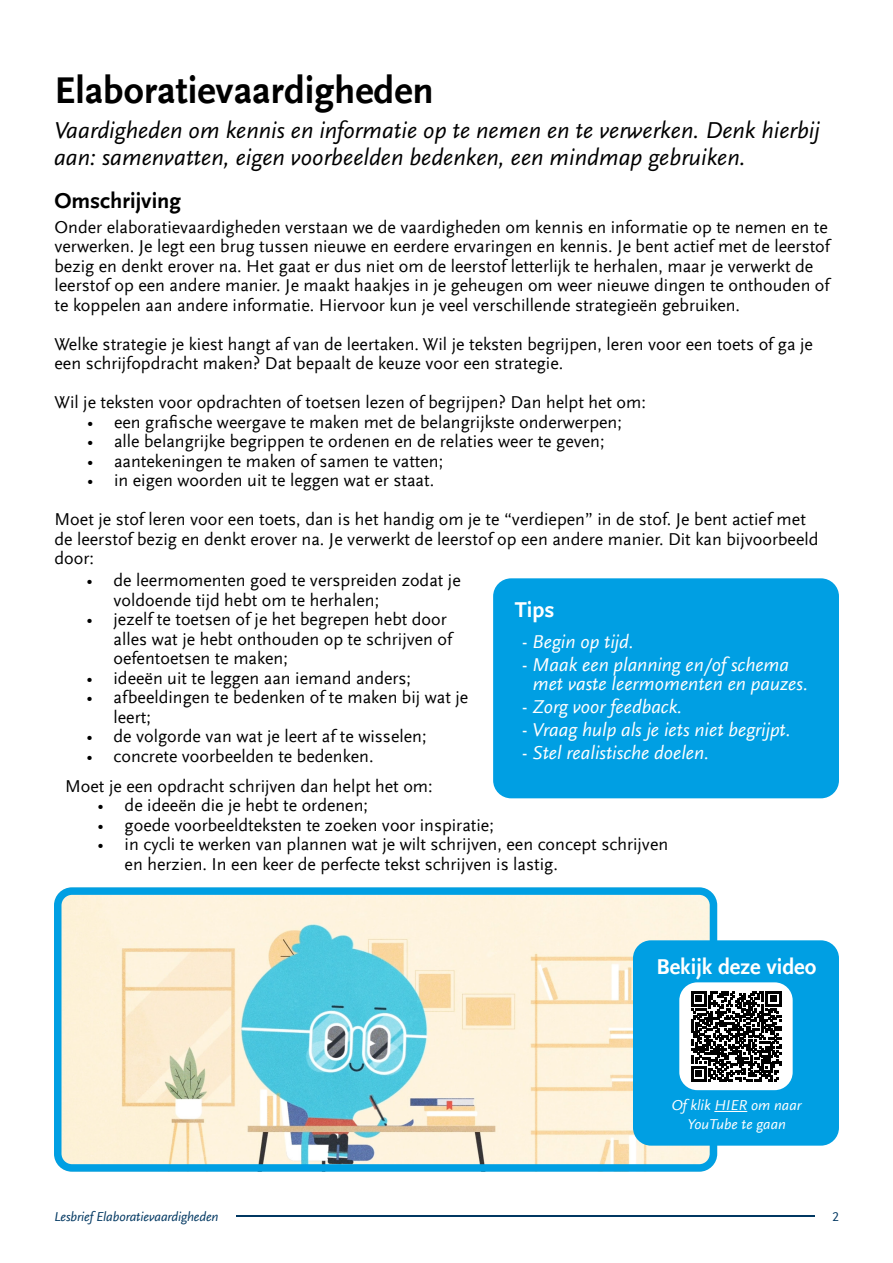
<style>
.page{position:relative;width:893px;height:1263px;background:#fff}
.page>*{position:absolute;margin:0;border:0;box-sizing:border-box;transform-origin:0 0}
.t1{font:700 39px "Scala Sans Offc";color:#000}
.t2{font:24px/27px "Scala Sans Regular LF Italic";color:#000}
.t3{font:700 22.5px "Scala Sans Offc";color:#fff}
.t4{font:700 22.5px "Scala Sans Offc";color:#000}
.t5{font:italic 19.5px/18.8px "Scala Sans Offc";color:#fff}
.t6{font:18px/19.5px "Scala Sans Offc";color:#000}
.t7{font:italic 15px/18.9px "Scala Sans Offc";color:#fff;text-align:center}
.t8{font:italic 13.5px "Scala Sans Offc";letter-spacing:-.01em;color:#003761}
.t9{font:13.5px "Scala Sans Offc";color:#003761}
.s1{font-family:"Scala Sans Regular LF";font-style:normal}
</style>
<div class="page">
<hr style="left:178px;top:1215px;width:637px;height:2px;background:#003761">
<div style="left:54px;top:1209px;width:182px;height:15px;background:#fff"></div>
<img style="left:63px;top:896px;width:645px;height:267px">
<div style="left:54px;top:887px;width:663px;height:285px;border:8px solid #009fe3;border-radius:14px"></div>
<div style="left:633px;top:940px;width:206px;height:206px;background:#009fe3;border-radius:18px"></div>
<hr style="left:714px;top:1111px;width:33px;height:1px;background:#fff">
<div style="left:679px;top:982px;width:114px;height:108px;background:#fff;border-radius:18px"></div>
<svg style="left:691px;top:991px;width:90px;height:90px"></svg>
<div style="left:493px;top:578px;width:346px;height:220px;background:#009fe3;border-radius:18px"></div>
<h1 class="t1" style="left:54px;top:69px;width:381px">Elaboratievaardigheden</h1>
<h2 class="t2" style="left:54px;top:117px;width:767px">Vaardigheden om kennis en informatie op te nemen en te verwerken. Denk hierbij aan: samenvatten, eigen voorbeelden bedenken, een mindmap gebruiken.</h2>
<p class="t4" style="left:54px;top:188px;width:128px">Omschrijving</p>
<p class="t6" style="left:54px;top:218px;width:777px">Onder elaboratievaardigheden verstaan we de vaardigheden om kennis en informatie op te nemen en te verwerken. Je legt een brug tussen nieuwe en eerdere ervaringen en kennis. Je bent actief met de leerstof bezig en denkt erover na. Het gaat er dus niet om de leerstof letterlijk te herhalen, maar je verwerkt de leerstof op een andere manier. Je maakt haakjes in je geheugen om weer nieuwe dingen te onthouden of te koppelen aan andere informatie. Hiervoor kun je veel verschillende strategieën gebruiken.</p>
<p class="t6" style="left:54px;top:335px;width:760px">Welke strategie je kiest hangt af van de leertaken. Wil je teksten begrijpen, leren voor een toets of ga je een schrijfopdracht maken? Dat bepaalt de keuze voor een strategie.</p>
<p class="t6" style="left:54px;top:393px;width:593px">Wil je teksten voor opdrachten of toetsen lezen of begrijpen? Dan helpt het om:</p>
<p class="t6" style="left:87px;top:413px;width:536px">• een grafische weergave te maken met de belangrijkste onderwerpen;</p>
<p class="t6" style="left:87px;top:432px;width:519px">• alle belangrijke begrippen te ordenen en de relaties weer te geven;</p>
<p class="t6" style="left:87px;top:452px;width:358px">• aantekeningen te maken of samen te vatten;</p>
<p class="t6" style="left:54px;top:461px;width:753px;line-height:39px;text-indent:33px">• in eigen woorden uit te leggen wat er staat.<br>Moet je stof leren voor een toets, dan is het handig om je te “verdiepen” in de stof. Je bent actief met</p>
<p class="t6" style="left:54px;top:530px;width:765px">de leerstof bezig en denkt erover na. Je verwerkt de leerstof op een andere manier. Dit kan bijvoorbeeld door:</p>
<p class="t6" style="left:114px;top:571px;width:349px;text-indent:-27px">• de leermomenten goed te verspreiden zodat je voldoende tijd hebt om te herhalen;</p>
<p class="t6" style="left:114px;top:610px;width:340px;text-indent:-27px">• jezelf te toetsen of je het begrepen hebt door alles wat je hebt onthouden op te schrijven of oefentoetsen te maken;</p>
<p class="t6" style="left:87px;top:669px;width:326px">• ideeën uit te leggen aan iemand anders;</p>
<p class="t6" style="left:114px;top:688px;width:356px;text-indent:-27px">• afbeeldingen te bedenken of te maken bij wat je leert;</p>
<p class="t6" style="left:87px;top:727px;width:341px">• de volgorde van wat je leert af te wisselen;</p>
<p class="t6" style="left:87px;top:747px;width:288px">• concrete voorbeelden te bedenken.</p>
<p class="t3" style="left:515px;top:597px;width:41px">Tips</p>
<p class="t5" style="left:522px;top:633px;width:113px"><span class="s1">-</span> Begin op tijd.</p>
<p class="t5" style="left:533px;top:656px;width:277px;text-indent:-11px"><span class="s1">-</span> Maak een planning en/of schema met vaste leermomenten en pauzes.</p>
<p class="t5" style="left:522px;top:697px;width:162px"><span class="s1">-</span> Zorg voor feedback.</p>
<p class="t5" style="left:522px;top:720px;width:270px"><span class="s1">-</span> Vraag hulp als je iets niet begrijpt.</p>
<p class="t5" style="left:522px;top:743px;width:189px"><span class="s1">-</span> Stel realistische doelen.</p>
<p class="t6" style="left:65px;top:777px;width:369px">Moet je een opdracht schrijven dan helpt het om:</p>
<p class="t6" style="left:98px;top:796px;width:272px">• de ideeën die je hebt te ordenen;</p>
<p class="t6" style="left:98px;top:816px;width:398px">• goede voorbeeldteksten te zoeken voor inspiratie;</p>
<p class="t6" style="left:125px;top:835px;width:545px;text-indent:-27px">• in cycli te werken van plannen wat je wilt schrijven, een concept schrijven en herzien. In een keer de perfecte tekst schrijven is lastig.</p>
<p class="t3" style="left:656px;top:954px;width:161px">Bekijk deze video</p>
<p class="t7" style="left:671px;top:1096px;width:132px">Of klik HIER om naar<br>YouTube te gaan</p>
<p class="t8" style="left:54px;top:1210px;width:166px">Lesbrief Elaboratievaardigheden</p>
<p class="t9" style="left:832px;top:1210px;width:8px">2</p>
</div>
